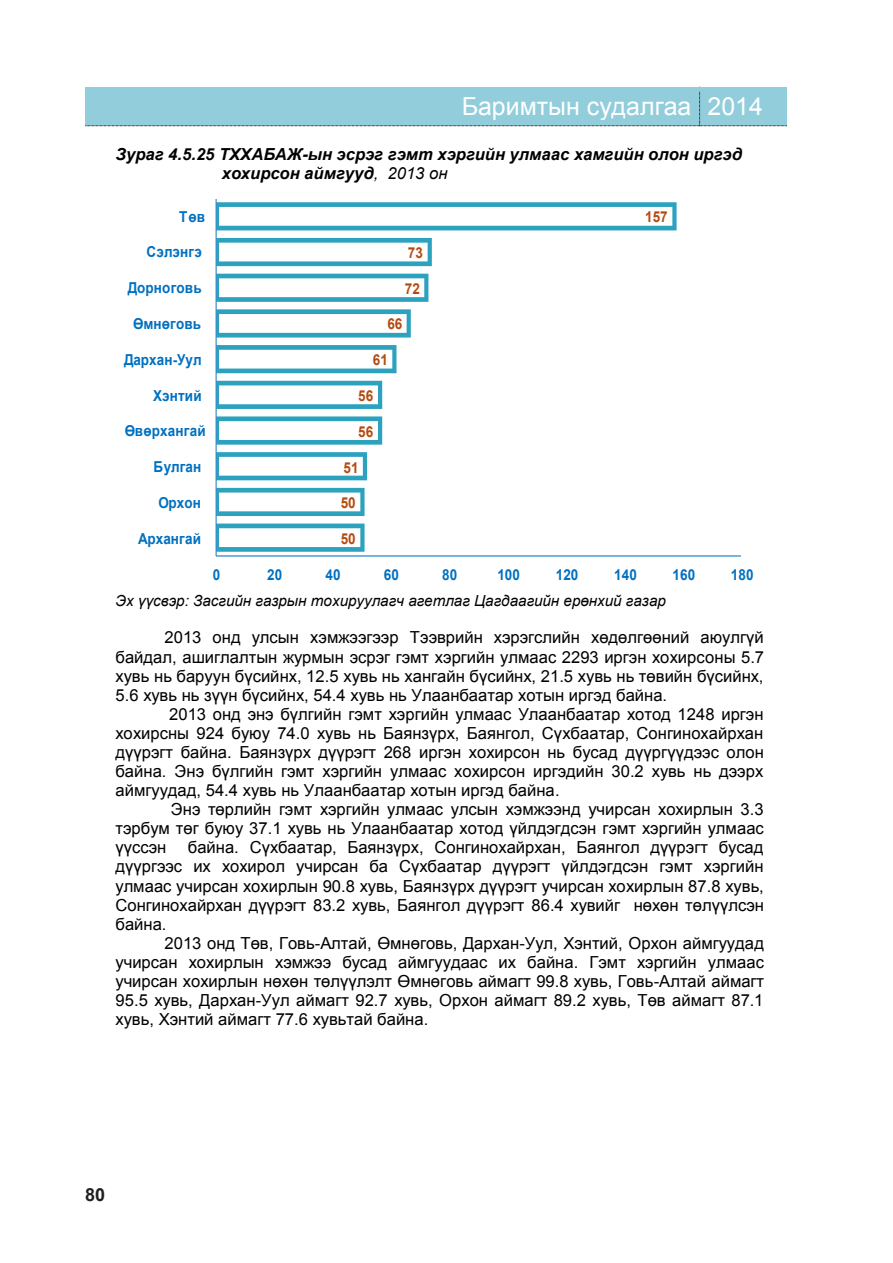
<style>
.page{position:relative;width:893px;height:1263px;background:#fff}
.page>*{position:absolute;margin:0;border:0;box-sizing:border-box;transform-origin:0 0}
.t1{font:24.9px "Arial";color:#fff}
.t2{font:700 18px "Arial";color:#231f20}
.t3{font:16.65px "Arial";color:#000}
.t4{font:italic 700 16.65px/18.9px "Arial";color:#000}
.t5{font:italic 15.3px "Arial";color:#000}
.t6{font:700 15.15px "Arial";letter-spacing:.005em;color:#0070c0;scale:.9 1}
.t7{font:700 15px "Arial";letter-spacing:.01em;color:#0070c0;scale:.9 1}
.t8{font:700 15px "Arial";letter-spacing:.005em;color:#0070c0;scale:.9 1}
.t9{font:700 15px "Arial";letter-spacing:.005em;color:#b54a10;scale:.9 1}
.s1{font-style:inherit}
.s2{font-weight:400}
</style>
<div class="page">
<div style="left:85px;top:87px;width:702px;height:39px;background:#92cddc"></div>
<svg style="left:217px;top:202px;width:460px;height:350px"></svg>
<hr style="left:216px;top:555px;width:525px;height:1px;background:#0070c0">
<hr style="left:216px;top:199px;width:1px;height:357px;background:#0070c0">
<p class="t1" style="left:462px;top:90px;width:302px">Баримтын судалгаа <span class="s1">2014</span></p>
<p class="t4" style="left:222px;top:146px;width:522px;text-indent:-106px">Зураг <span class="s1">4.5.25</span> ТХХАБАЖ<span class="s1">-</span>ын эсрэг гэмт хэргийн улмаас хамгийн олон иргэд хохирсон аймгууд<span class="s2">,</span> <span class="s2">2013 он</span></p>
<p class="t7" style="left:179px;top:206px;width:30px">Төв</p>
<p class="t9" style="left:645px;top:207px;width:27px">157</p>
<p class="t7" style="left:147px;top:242px;width:63px">Сэлэнгэ</p>
<p class="t9" style="left:408px;top:243px;width:18px">73</p>
<p class="t7" style="left:128px;top:278px;width:84px">Дорноговь</p>
<p class="t9" style="left:405px;top:278px;width:18px">72</p>
<p class="t7" style="left:133px;top:314px;width:77px">Өмнөговь</p>
<p class="t9" style="left:387px;top:314px;width:18px">66</p>
<p class="t7" style="left:124px;top:350px;width:88px">Дархан<span class="s1">-</span>Уул</p>
<p class="t7" style="left:153px;top:385px;width:55px">Хэнтий</p>
<p class="t9" style="left:373px;top:350px;width:18px">61</p>
<p class="t9" style="left:358px;top:386px;width:18px">56</p>
<p class="t7" style="left:125px;top:421px;width:91px">Өвөрхангай</p>
<p class="t9" style="left:358px;top:422px;width:18px">56</p>
<p class="t7" style="left:154px;top:457px;width:54px">Булган</p>
<p class="t9" style="left:344px;top:457px;width:18px">51</p>
<p class="t7" style="left:158px;top:493px;width:49px">Орхон</p>
<p class="t9" style="left:341px;top:493px;width:18px">50</p>
<p class="t6" style="left:138px;top:528px;width:71px">Архангай</p>
<p class="t9" style="left:341px;top:529px;width:18px">50</p>
<p class="t8" style="left:213px;top:565px;width:10px">0</p>
<p class="t8" style="left:267px;top:565px;width:18px">20</p>
<p class="t8" style="left:325px;top:565px;width:18px">40</p>
<p class="t8" style="left:384px;top:565px;width:18px">60</p>
<p class="t8" style="left:442px;top:565px;width:18px">80</p>
<p class="t8" style="left:497px;top:565px;width:27px">100</p>
<p class="t8" style="left:556px;top:565px;width:27px">120</p>
<p class="t8" style="left:614px;top:565px;width:27px">140</p>
<p class="t8" style="left:673px;top:565px;width:27px">160</p>
<p class="t8" style="left:731px;top:565px;width:27px">180</p>
<p class="t5" style="left:116px;top:590px;width:552px">Эх үүсвэр: Засгийн газрын тохируулагч агетлаг Цагдаагийн ерөнхий газар</p>
<p class="t3" style="left:164px;top:627px;width:601px"><span class="s1">2013</span> онд улсын хэмжээгээр Тээврийн хэрэгслийн хөдөлгөөний аюулгүй</p>
<p class="t3" style="left:116px;top:646px;width:650px">байдал, ашиглалтын журмын эсрэг гэмт хэргийн улмаас 2293 иргэн хохирсоны 5.7</p>
<p class="t3" style="left:116px;top:665px;width:649px">хувь нь баруун бүсийнх, 12.5 хувь нь хангайн бүсийнх, 21.5 хувь нь төвийн бүсийнх,</p>
<p class="t3" style="left:116px;top:684px;width:553px">5.6 хувь нь зүүн бүсийнх, 54.4 хувь нь Улаанбаатар хотын иргэд байна.</p>
<p class="t3" style="left:169px;top:703px;width:596px">2013 онд энэ бүлгийн гэмт хэргийн улмаас Улаанбаатар хотод 1248 иргэн</p>
<p class="t3" style="left:116px;top:722px;width:649px">хохирсны 924 буюу 74.0 хувь нь Баянзүрх, Баянгол, Сүхбаатар, Сонгинохайрхан</p>
<p class="t3" style="left:116px;top:741px;width:650px">дүүрэгт байна. Баянзүрх дүүрэгт 268 иргэн хохирсон нь бусад дүүргүүдээс олон</p>
<p class="t3" style="left:116px;top:760px;width:649px">байна. Энэ бүлгийн гэмт хэргийн улмаас хохирсон иргэдийн 30.2 хувь нь дээрх</p>
<p class="t3" style="left:116px;top:779px;width:446px">аймгуудад, 54.4 хувь нь Улаанбаатар хотын иргэд байна<span class="s1">.</span></p>
<p class="t3" style="left:171px;top:798px;width:594px">Энэ төрлийн гэмт хэргийн улмаас улсын хэмжээнд учирсан хохирлын 3.3</p>
<p class="t3" style="left:116px;top:817px;width:650px">тэрбум төг буюу 37.1 хувь нь Улаанбаатар хотод үйлдэгдсэн гэмт хэргийн улмаас</p>
<p class="t3" style="left:116px;top:837px;width:52px">үүссэн</p>
<p class="t3" style="left:188px;top:837px;width:577px">байна. Сүхбаатар, Баянзүрх, Сонгинохайрхан, Баянгол дүүрэгт бусад</p>
<p class="t3" style="left:116px;top:856px;width:649px">дүүргээс их хохирол учирсан ба Сүхбаатар дүүрэгт үйлдэгдсэн гэмт хэргийн</p>
<p class="t3" style="left:116px;top:875px;width:650px">улмаас учирсан хохирлын 90.8 хувь, Баянзүрх дүүрэгт учирсан хохирлын 87.8 хувь,</p>
<p class="t3" style="left:116px;top:894px;width:650px">Сонгинохайрхан дүүрэгт 83.2 хувь, Баянгол дүүрэгт 86.4 хувийг нөхөн төлүүлсэн</p>
<p class="t3" style="left:116px;top:913px;width:53px">байна.</p>
<p class="t3" style="left:164px;top:932px;width:601px">2013 онд Төв, Говь<span class="s1">-</span>Алтай, Өмнөговь, Дархан<span class="s1">-</span>Уул, Хэнтий, Орхон аймгуудад</p>
<p class="t3" style="left:116px;top:951px;width:650px">учирсан хохирлын хэмжээ бусад аймгуудаас их байна. Гэмт хэргийн улмаас</p>
<p class="t3" style="left:116px;top:970px;width:650px">учирсан хохирлын нөхөн төлүүлэлт Өмнөговь аймагт 99.8 хувь, Говь<span class="s1">-</span>Алтай аймагт</p>
<p class="t3" style="left:116px;top:989px;width:649px">95.5 хувь, Дархан<span class="s1">-</span>Уул аймагт 92.7 хувь, Орхон аймагт 89.2 хувь, Төв аймагт 87.1</p>
<p class="t3" style="left:116px;top:1008px;width:314px">хувь, Хэнтий аймагт 77.6 хувьтай байна.</p>
<p class="t2" style="left:85px;top:1182px;width:22px">80</p>
</div>
